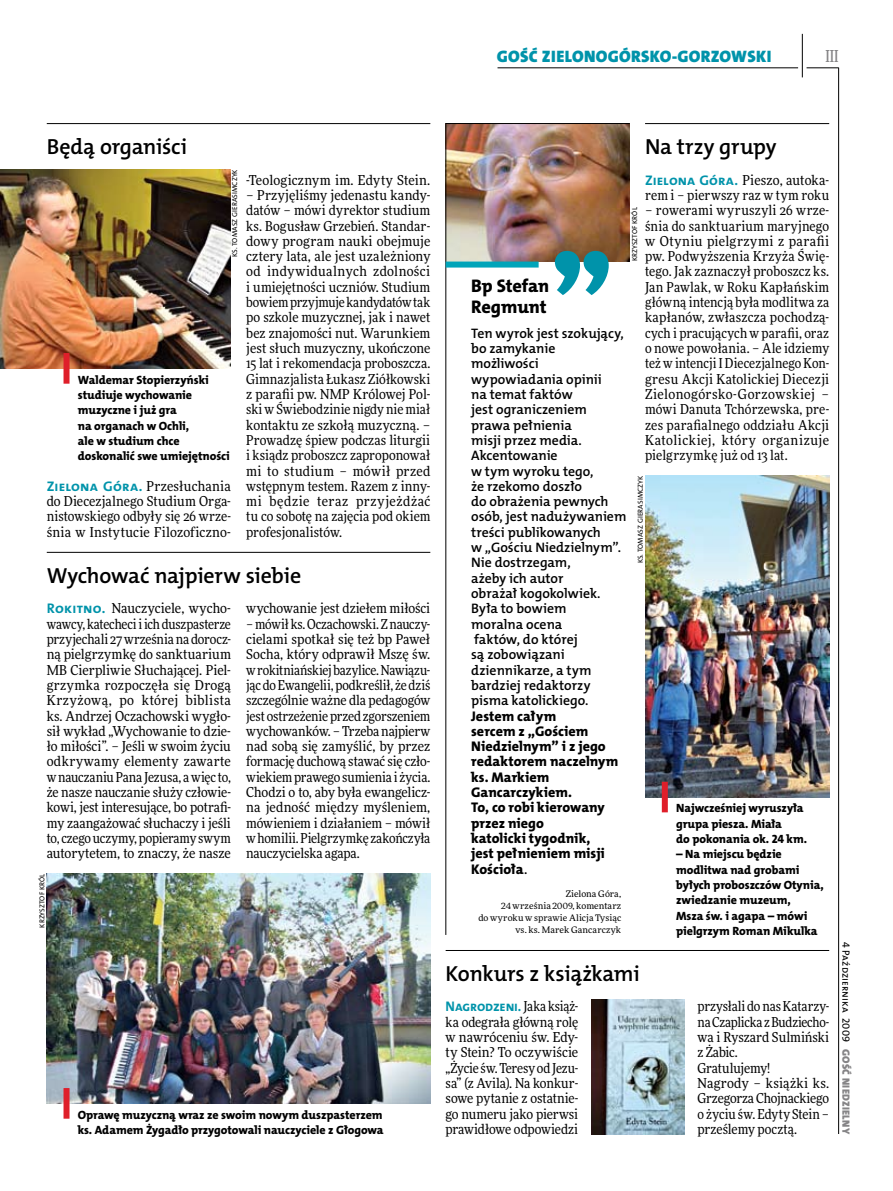
<style>
.page{position:relative;width:893px;height:1191px;background:#fff}
.page>*{position:absolute;margin:0;border:0;box-sizing:border-box;transform-origin:0 0}
.t1{font:21.9px "The Mix HP6 Se Bld";letter-spacing:-.01em;color:#000}
.t2{font:18.3px/21.6px "The Mix HP8 Ex Bld";letter-spacing:-.005em;color:#000}
.t3{font:16.65px "The Mix HP9 Blk";letter-spacing:.02em;color:#0093aa}
.t4{font:500 16.5px "Freeday Narrow";color:#858486;scale:.9 1}
.t5{font:14.1px/15.3px "The Mix HP8 Ex Bld";letter-spacing:.005em;color:#000}
.t6{font:13.95px "The Mix HP7 Bld";letter-spacing:-.015em;color:#0093aa}
.t7{font:13.8px/15.3px "The Mix HP6 Se Bld";letter-spacing:-.005em;color:#000}
.t8{font:13.65px/15.3px "Freeday Narrow News";color:#000;text-align:justify}
.t9{font:12px/15.3px "The Mix HP8 Ex Bld";letter-spacing:-.005em;color:#000}
.t10{font:10.5px "The Mix HP5 Plain";letter-spacing:.01em;color:#000}
.t11{font:10.5px "The Mix HP9 Blk";letter-spacing:.025em;color:#858486}
.t12{font:9px/12px "Freeday News";letter-spacing:.01em;color:#000;text-align:right}
.t13{font:7.2px "The Mix HP5 Plain";letter-spacing:.005em;color:#000}
.s1{font-family:"The Mix HP7 Bld";font-size:13.95px;color:#0093aa}
.s2{font-family:"The Mix HP6 Se Bld";font-size:13.8px}
.s3{font-family:"Freeday Narrow News";font-size:13.65px;color:#000}
</style>
<div class="page">
<hr style="left:838px;top:68px;width:1px;height:1066px;background:#000">
<hr style="left:802px;top:34px;width:1px;height:43px;background:#000">
<hr style="left:806px;top:68px;width:33px;height:1px;background:#000">
<hr style="left:497px;top:68px;width:301px;height:1px;background:#000">
<img style="left:645px;top:475px;width:184px;height:322px">
<img style="left:47px;top:873px;width:383px;height:230px">
<div style="left:662px;top:782px;width:6px;height:30px;background:#df1f2a"></div>
<hr style="left:645px;top:123px;width:184px;height:1px;background:#000">
<hr style="left:47px;top:123px;width:383px;height:1px;background:#000">
<hr style="left:47px;top:552px;width:383px;height:1px;background:#000">
<hr style="left:446px;top:950px;width:383px;height:1px;background:#000">
<svg style="left:445px;top:123px;width:185px;height:812px"></svg>
<div style="left:446px;top:261px;width:93px;height:6px;background:#00a4b9"></div>
<svg style="left:555px;top:251px;width:54px;height:44px"></svg>
<img style="left:0;top:169px;width:230px;height:199px">
<div style="left:64px;top:353px;width:6px;height:31px;background:#df1f2a"></div>
<div style="left:64px;top:1088px;width:6px;height:30px;background:#df1f2a"></div>
<img style="left:591px;top:999px;width:94px;height:135px">
<p class="t3" style="left:497px;top:46px;width:276px">GOŚĆ ZIELONOGÓRSKO-GORZOWSKI</p>
<p class="t4" style="left:825px;top:46px;width:16px">III</p>
<h1 class="t1" style="left:47px;top:132px;width:142px">Będą organiści</h1>
<h1 class="t1" style="left:645px;top:132px;width:133px">Na trzy grupy</h1>
<p class="t13" style="left:230px;top:257px;width:88px;rotate:-90deg">Ks. Tomasz Gierasimczyk</p>
<p class="t9" style="left:78px;top:372px;width:153px">Waldemar Stopierzyński studiuje wychowanie muzyczne i już gra<br>na organach w Ochli,<br>ale w studium chce doskonalić swe umiejętności</p>
<p class="t8" style="left:47px;top:478px;width:186px"><span class="s1">Zielona Góra.</span> Przesłuchania do Diecezjalnego Studium Orga&shy;nistowskiego odbyły się 26 wrze&shy;śnia w Instytucie Filozoficzno-</p>
<p class="t8" style="left:246px;top:172px;width:186px">-Teologicznym im. Edyty Stein.</p>
<p class="t8" style="left:246px;top:187px;width:186px">– Przyjęliśmy jedenastu kandy&shy;datów – mówi dyrektor studium ks. Bogusław Grzebień. Standar&shy;dowy program nauki obejmuje cztery lata, ale jest uzależniony od indywidualnych zdolności i umiejętności uczniów. Studium bowiem przyjmuje kandydatów tak po szkole muzycznej, jak i nawet bez znajomości nut. Warunkiem jest słuch muzyczny, ukończone 15 lat i rekomendacja proboszcza.<br>Gimnazjalista Łukasz Ziółkowski z parafii pw. NMP Królowej Pol&shy;ski w Świebodzinie nigdy nie miał kontaktu ze szkołą muzyczną. – Prowadzę śpiew podczas liturgii i ksiądz proboszcz zaproponował mi to studium – mówił przed wstępnym testem. Razem z inny&shy;mi będzie teraz przyjeżdżać tu co sobotę na zajęcia pod okiem profesjonalistów.</p>
<h1 class="t1" style="left:47px;top:561px;width:256px">Wychować najpierw siebie</h1>
<p class="t8" style="left:47px;top:600px;width:186px"><span class="s1">Rokitno.</span> Nauczyciele, wycho&shy;wawcy, katecheci iich duszpasterze przyjechali 27 września na dorocz&shy;ną pielgrzymkę do sanktuarium MB Cierpliwie Słuchającej. Piel&shy;grzymka rozpoczęła się Drogą Krzyżową, po której biblista ks. Andrzej Oczachowski wygło&shy;sił wykład „Wychowanie to dzie&shy;ło miłości”. – Jeśli w swoim życiu odkrywamy elementy zawarte wnauczaniu Pana Jezusa, awięc to, że nasze nauczanie służy człowie&shy;kowi, jest interesujące, bo potrafi&shy;my zaangażować słuchaczy i jeśli to, czego uczymy, popieramy swym autorytetem, to znaczy, że nasze</p>
<p class="t8" style="left:246px;top:600px;width:186px">wychowanie jest dziełem miłości</p>
<p class="t8" style="left:246px;top:616px;width:186px">– mówił ks.Oczachowski. Znauczy&shy;cielami spotkał się też bp Paweł Socha, który odprawił Mszę św. wrokitniańskiej bazylice. Nawiązu&shy;jąc do Ewangelii, podkreślił, że dziś szczególnie ważne dla pedagogów jest ostrzeżenie przed zgorszeniem wychowanków. – Trzeba najpierw nad sobą się zamyślić, by przez formację duchową stawać się czło&shy;wiekiem prawego sumienia i życia.<br>Chodzi o to, aby była ewangelicz&shy;na jedność między myśleniem, mówieniem i działaniem – mówił whomilii. Pielgrzymkę zakończyła nauczycielska agapa.</p>
<p class="t13" style="left:38px;top:927px;width:56px;rotate:-90deg">Krzysztof Król</p>
<p class="t9" style="left:78px;top:1107px;width:307px">Oprawę muzyczną wraz ze swoim nowym duszpasterzem ks. Adamem Żygadło przygotowali nauczyciele z Głogowa</p>
<p class="t8" style="left:645px;top:172px;width:186px"><span class="s1">Zielona Góra.</span> Pieszo, autoka&shy;rem i – pierwszy raz w tym roku</p>
<p class="t8" style="left:645px;top:202px;width:186px">– rowerami wyruszyli 26 wrze&shy;śnia do sanktuarium maryjnego w Otyniu pielgrzymi z parafii pw. Podwyższenia Krzyża Świę&shy;tego. Jak zaznaczył proboszcz ks.<br>Jan Pawlak, w Roku Kapłańskim główną intencją była modlitwa za kapłanów, zwłaszcza pochodzą&shy;cych i pracujących w parafii, oraz o nowe powołania. – Ale idziemy też w intencji I Diecezjalnego Kon&shy;gresu Akcji Katolickiej Diecezji Zielonogórsko-Gorzowskiej – mówi Danuta Tchórzewska, pre&shy;zes parafialnego oddziału Akcji Katolickiej, który organizuje pielgrzymkę już od 13 lat.</p>
<p class="t13" style="left:630px;top:261px;width:56px;rotate:-90deg">krzysztof król</p>
<h2 class="t2" style="left:471px;top:275px;width:80px">Bp Stefan<br>Regmunt</h2>
<p class="t7" style="left:471px;top:325px;width:157px">Ten wyrok jest szokujący, bo zamykanie możliwości wypowiadania opinii<br>na temat faktów<br>jest ograniczeniem prawa pełnienia<br>misji przez media.<br>Akcentowanie<br>w tym wyroku tego,<br>że rzekomo doszło<br>do obrażenia pewnych osób, jest nadużywaniem treści publikowanych<br>w „Gościu Niedzielnym”.<br>Nie dostrzegam,<br>ażeby ich autor<br>obrażał kogokolwiek.<br>Była to bowiem<br>moralna ocena<br>faktów, do której<br>są zobowiązani dziennikarze, a tym bardziej redaktorzy pisma katolickiego.</p>
<p class="t5" style="left:471px;top:708px;width:148px">Jestem całym<br>sercem z „Gościem<br>Niedzielnym” i z jego redaktorem naczelnym ks. Markiem<br>Gancarczykiem.<br>To, co robi kierowany przez niego<br>katolicki tygodnik,<br>jest pełnieniem misji<br>Kościoła<span class="s2">.</span></p>
<p class="t12" style="left:478px;top:887px;width:144px">Zielona Góra,<br>24 września 2009, komentarz<br>do wyroku w sprawie Alicja Tysiąc vs. ks. Marek Gancarczyk</p>
<p class="t13" style="left:636px;top:563px;width:88px;rotate:-90deg">Ks. Tomasz Gierasimczyk</p>
<p class="t9" style="left:676px;top:801px;width:132px">Najwcześniej wyruszyła grupa piesza. Miała<br>do pokonania ok. 24 km.</p>
<p class="t9" style="left:676px;top:846px;width:149px">– Na miejscu będzie modlitwa nad grobami byłych proboszczów Otynia, zwiedzanie muzeum,<br>Msza św. i agapa – mówi pielgrzym Roman Mikulka</p>
<h1 class="t1" style="left:446px;top:959px;width:196px">Konkurs z książkami</h1>
<p class="t6" style="left:446px;top:997px;width:134px">Nagrodzeni. <span class="s3">Jaka książ-</span></p>
<p class="t8" style="left:446px;top:1014px;width:134px">ka odegrała główną rolę w nawróceniu św. Edy&shy;ty Stein? To oczywiście „Życie św. Teresy od Jezu&shy;sa” (z Avila). Na konkur&shy;sowe pytanie z ostatnie&shy;go numeru jako pierwsi prawidłowe odpowiedzi</p>
<p class="t8" style="left:698px;top:998px;width:133px;text-align:left">przysłali do nas Katarzy&shy;na Czaplicka zBudziecho&shy;wa i Ryszard Sulmiński z Żabic.<br>Gratulujemy!<br>Nagrody – książki ks.<br>Grzegorza Chojnackiego o życiu św. Edyty Stein – prześlemy pocztą.</p>
<p class="t10" style="left:853px;top:942px;width:102px;rotate:90deg">4 Października 2009</p>
<p class="t11" style="left:853px;top:1049px;width:86px;rotate:90deg">GOŚĆ NIEDZIELNY</p>
</div>
